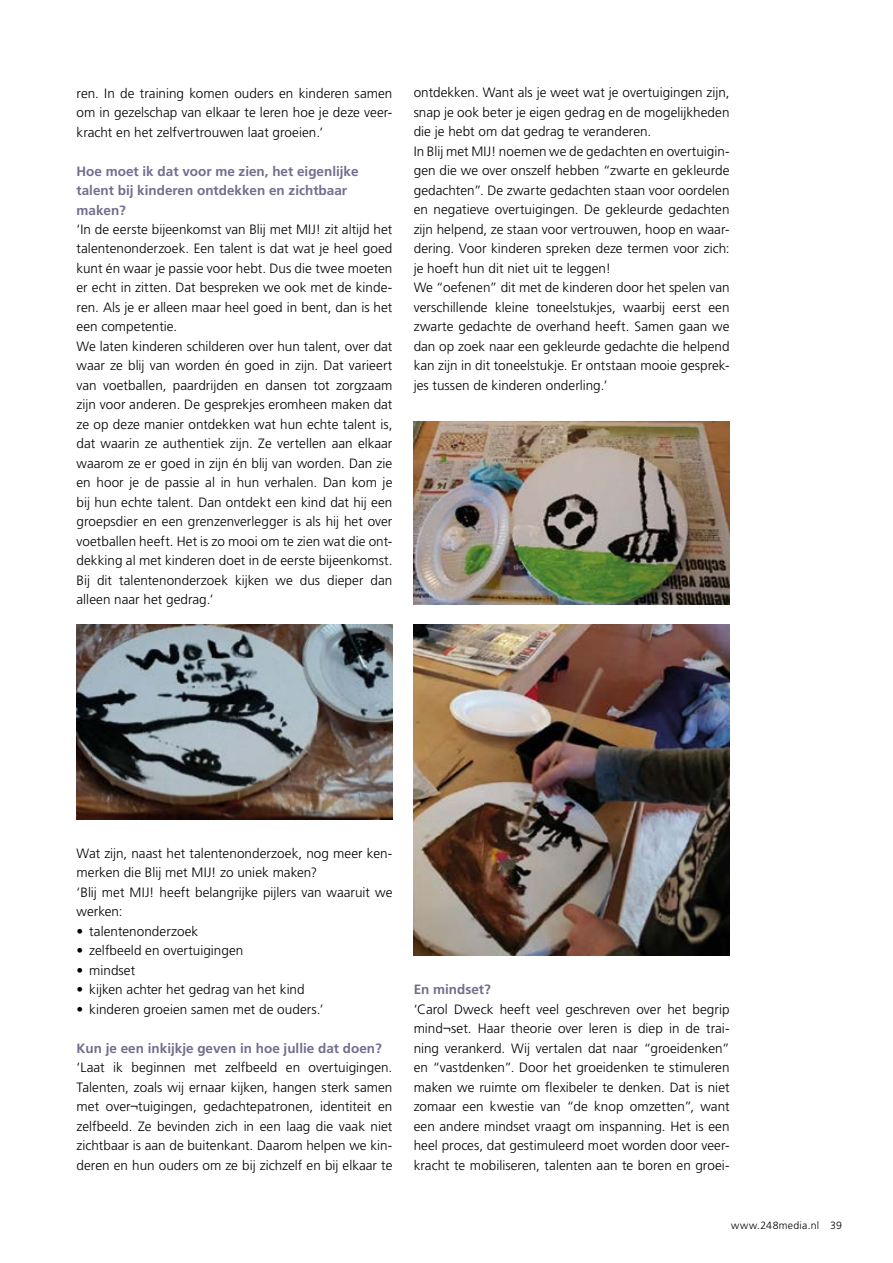
<style>
.page{position:relative;width:893px;height:1263px;background:#fff}
.page>*{position:absolute;margin:0;border:0;box-sizing:border-box;transform-origin:0 0}
.t1{font:300 13.5px/19.5px "Frutiger LT Std";letter-spacing:.005em;color:#000;text-align:justify}
.t2{font:700 13.5px/19.5px "Frutiger LT Std";color:#736d8e}
.t3{font:300 10.5px "Frutiger LT Std";letter-spacing:.03em;color:#000}
</style>
<div class="page">
<img style="left:77px;top:624px;width:315px;height:195px">
<img style="left:414px;top:624px;width:316px;height:332px">
<img style="left:414px;top:421px;width:316px;height:184px">
<p class="t1" style="left:77px;top:83px;width:317px">ren. In de training komen ouders en kinderen samen om in gezelschap van elkaar te leren hoe je deze veer&shy;kracht en het zelfvertrouwen laat groeien.’</p>
<p class="t2" style="left:77px;top:161px;width:284px">Hoe moet ik dat voor me zien, het eigenlijke talent bij kinderen ontdekken en zichtbaar maken?</p>
<p class="t1" style="left:77px;top:220px;width:317px;text-align:left">‘In de eerste bijeenkomst van Blij met MIJ! zit altijd het talentenonderzoek. Een talent is dat wat je heel goed kunt én waar je passie voor hebt. Dus die twee moeten er echt in zitten. Dat bespreken we ook met de kinde&shy;ren. Als je er alleen maar heel goed in bent, dan is het een competentie.<br>We laten kinderen schilderen over hun talent, over dat waar ze blij van worden én goed in zijn. Dat varieert van voetballen, paardrijden en dansen tot zorgzaam zijn voor anderen. De gesprekjes eromheen maken dat ze op deze manier ontdekken wat hun echte talent is, dat waarin ze authentiek zijn. Ze vertellen aan elkaar waarom ze er goed in zijn én blij van worden. Dan zie en hoor je de passie al in hun verhalen. Dan kom je bij hun echte talent. Dan ontdekt een kind dat hij een groepsdier en een grenzenverlegger is als hij het over voetballen heeft. Het is zo mooi om te zien wat die ont&shy;dekking al met kinderen doet in de eerste bijeenkomst.<br>Bij dit talentenonderzoek kijken we dus dieper dan alleen naar het gedrag.’</p>
<p class="t1" style="left:414px;top:83px;width:317px;text-align:left">ontdekken. Want als je weet wat je overtuigingen zijn, snap je ook beter je eigen gedrag en de mogelijkheden die je hebt om dat gedrag te veranderen.<br>In Blij met MIJ! noemen we de gedachten en overtuigin&shy;gen die we over onszelf hebben “zwarte en gekleurde gedachten”. De zwarte gedachten staan voor oordelen en negatieve overtuigingen. De gekleurde gedachten zijn helpend, ze staan voor vertrouwen, hoop en waar&shy;dering. Voor kinderen spreken deze termen voor zich: je hoeft hun dit niet uit te leggen!<br>We “oefenen” dit met de kinderen door het spelen van verschillende kleine toneelstukjes, waarbij eerst een zwarte gedachte de overhand heeft. Samen gaan we dan op zoek naar een gekleurde gedachte die helpend kan zijn in dit toneelstukje. Er ontstaan mooie gesprek&shy;jes tussen de kinderen onderling.’</p>
<p class="t1" style="left:77px;top:844px;width:317px;text-align:left">Wat zijn, naast het talentenonderzoek, nog meer ken&shy;merken die Blij met MIJ! zo uniek maken?<br>‘Blij met MIJ! heeft belangrijke pijlers van waaruit we werken:</p>
<p class="t1" style="left:77px;top:922px;width:123px">• talentenonderzoek</p>
<p class="t1" style="left:77px;top:941px;width:168px">• zelfbeeld en overtuigingen</p>
<p class="t1" style="left:77px;top:961px;width:60px">• mindset</p>
<p class="t1" style="left:77px;top:980px;width:230px">• kijken achter het gedrag van het kind</p>
<p class="t1" style="left:77px;top:1000px;width:249px">• kinderen groeien samen met de ouders.’</p>
<p class="t2" style="left:77px;top:1038px;width:307px">Kun je een inkijkje geven in hoe jullie dat doen?</p>
<p class="t1" style="left:77px;top:1058px;width:317px">‘Laat ik beginnen met zelfbeeld en overtuigingen.<br>Talenten, zoals wij ernaar kijken, hangen sterk samen met over¬tuigingen, gedachtepatronen, identiteit en zelfbeeld. Ze bevinden zich in een laag die vaak niet zichtbaar is aan de buitenkant. Daarom helpen we kin&shy;deren en hun ouders om ze bij zichzelf en bij elkaar te</p>
<p class="t2" style="left:414px;top:980px;width:79px">En mindset?</p>
<p class="t1" style="left:414px;top:999px;width:317px">‘Carol Dweck heeft veel geschreven over het begrip mind¬set. Haar theorie over leren is diep in de trai&shy;ning verankerd. Wij vertalen dat naar “groeidenken” en “vastdenken”. Door het groeidenken te stimuleren maken we ruimte om flexibeler te denken. Dat is niet zomaar een kwestie van “de knop omzetten”, want een andere mindset vraagt om inspanning. Het is een heel proces, dat gestimuleerd moet worden door veer&shy;kracht te mobiliseren, talenten aan te boren en groei-</p>
<p class="t3" style="left:731px;top:1219px;width:112px">www.248media.nl 39</p>
</div>
